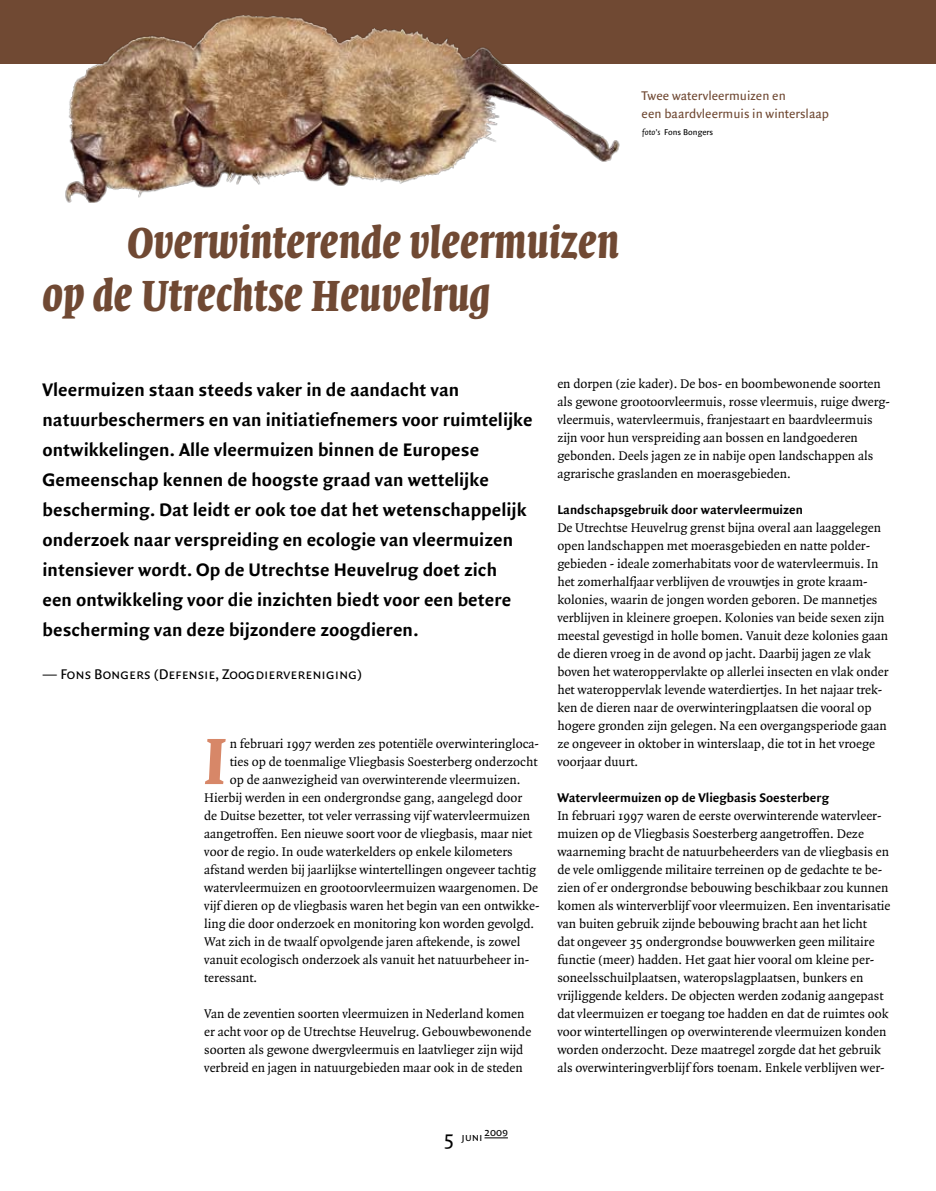
<style>
.page{position:relative;width:936px;height:1191px;background:#fff}
.page>*{position:absolute;margin:0;border:0;box-sizing:border-box;transform-origin:0 0}
.t1{font:italic 700 67.5px "Quadraat Dis";color:#d78768}
.t2{font:italic 700 45px/52.5px "Quadraat Dis";color:#704933}
.t3{font:700 19.5px/30px "Quadraat Sans";color:#000}
.t4{font:15px "Quadraat Sans Caps";color:#000}
.t5{font:13.5px/18px "Quadraat";color:#000}
.t6{font:700 13.5px "Quadraat Sans";color:#000}
.t7{font:13.5px/18px "Quadraat Sans";color:#704933}
.t8{font:12px "Quadraat Sans Caps";color:#000}
.t9{font:9px "Quadraat Sans";color:#000}
.s1{font-style:italic}
.s2{font-family:"Quadraat Sans";font-size:21px}
</style>
<div class="page">
<svg style="left:484px;top:1137px;width:24px;height:1px"></svg>
<div style="left:0;top:0;width:935px;height:64px;background:#704933"></div>
<img style="left:65px;top:15px;width:555px;height:188px">
<p class="t7" style="left:641px;top:87px;width:189px">Twee watervleermuizen en<br>een baardvleermuis in winterslaap</p>
<p class="t9" style="left:642px;top:127px;width:73px"><span class="s1">foto’s</span> Fons Bongers</p>
<h2 class="t2" style="left:43px;top:218px;width:578px;text-indent:85px">Overwinterende vleermuizen op de Utrechtse Heuvelrug</h2>
<p class="t3" style="left:43px;top:376px;width:491px">Vleermuizen staan steeds vaker in de aandacht van natuurbeschermers en van initiatiefnemers voor ruimtelijke ontwikkelingen. Alle vleermuizen binnen de Europese Gemeenschap kennen de hoogste graad van wettelijke bescherming. Dat leidt er ook toe dat het wetenschappelijk onderzoek naar verspreiding en ecologie van vleermuizen intensiever wordt. Op de Utrechtse Heuvelrug doet zich<br>een ontwikkeling voor die inzichten biedt voor een betere bescherming van deze bijzondere zoogdieren.</p>
<p class="t4" style="left:43px;top:665px;width:321px">— Fons Bongers (Defensie, Zoogdiervereniging)</p>
<h1 class="t1" style="left:204px;top:726px;width:24px">I</h1>
<p class="t5" style="left:230px;top:735px;width:311px">n februari 1997 werden zes potentiële overwinteringloca-</p>
<p class="t5" style="left:230px;top:753px;width:309px">ties op de toenmalige Vliegbasis Soesterberg onderzocht</p>
<p class="t5" style="left:230px;top:771px;width:292px">op de aanwezigheid van overwinterende vleermuizen.</p>
<p class="t5" style="left:204px;top:789px;width:319px">Hierbij werden in een ondergrondse gang, aangelegd door</p>
<p class="t5" style="left:204px;top:807px;width:327px">de Duitse bezetter, tot veler verrassing vijf watervleermuizen</p>
<p class="t5" style="left:204px;top:825px;width:329px">aangetroffen. Een nieuwe soort voor de vliegbasis, maar niet</p>
<p class="t5" style="left:204px;top:843px;width:310px">voor de regio. In oude waterkelders op enkele kilometers</p>
<p class="t5" style="left:204px;top:861px;width:333px">afstand werden bij jaarlijkse wintertellingen ongeveer tachtig</p>
<p class="t5" style="left:204px;top:879px;width:335px">watervleermuizen en grootoorvleermuizen waargenomen. De</p>
<p class="t5" style="left:204px;top:897px;width:337px">vijf dieren op de vliegbasis waren het begin van een ontwikke-</p>
<p class="t5" style="left:204px;top:915px;width:331px">ling die door onderzoek en monitoring kon worden gevolgd.</p>
<p class="t5" style="left:204px;top:933px;width:317px">Wat zich in de twaalf opvolgende jaren aftekende, is zowel</p>
<p class="t5" style="left:204px;top:951px;width:326px">vanuit ecologisch onderzoek als vanuit het natuurbeheer in-</p>
<p class="t5" style="left:204px;top:969px;width:55px">teressant.</p>
<p class="t5" style="left:204px;top:1005px;width:328px">Van de zeventien soorten vleermuizen in Nederland komen er acht voor op de Utrechtse Heuvelrug. Gebouwbewonende soorten als gewone dwergvleermuis en laatvlieger zijn wijd verbreid en jagen in natuurgebieden maar ook in de steden</p>
<p class="t5" style="left:557px;top:375px;width:334px">en dorpen (zie kader). De bos- en boombewonende soorten als gewone grootoorvleermuis, rosse vleermuis, ruige dwerg&shy;vleermuis, watervleermuis, franjestaart en baardvleermuis zijn voor hun verspreiding aan bossen en landgoederen gebonden. Deels jagen ze in nabije open landschappen als agrarische graslanden en moerasgebieden.</p>
<p class="t6" style="left:557px;top:502px;width:247px">Landschapsgebruik door watervleermuizen</p>
<p class="t5" style="left:557px;top:519px;width:333px">De Utrechtse Heuvelrug grenst bijna overal aan laaggelegen open landschappen met moerasgebieden en natte polder&shy;gebieden - ideale zomerhabitats voor de watervleermuis. In het zomerhalfjaar verblijven de vrouwtjes in grote kraam&shy;kolonies, waarin de jongen worden geboren. De mannetjes verblijven in kleinere groepen. Kolonies van beide sexen zijn meestal gevestigd in holle bomen. Vanuit deze kolonies gaan de dieren vroeg in de avond op jacht. Daarbij jagen ze vlak boven het wateroppervlakte op allerlei insecten en vlak onder het wateroppervlak levende waterdiertjes. In het najaar trek&shy;ken de dieren naar de overwinteringplaatsen die vooral op hogere gronden zijn gelegen. Na een overgangsperiode gaan ze ongeveer in oktober in winterslaap, die tot in het vroege voorjaar duurt.</p>
<p class="t6" style="left:557px;top:790px;width:273px">Watervleermuizen op de Vliegbasis Soesterberg</p>
<p class="t5" style="left:557px;top:807px;width:334px">In februari 1997 waren de eerste overwinterende watervleer&shy;muizen op de Vliegbasis Soesterberg aangetroffen. Deze waarneming bracht de natuurbeheerders van de vliegbasis en de vele omliggende militaire terreinen op de gedachte te be&shy;zien of er ondergrondse bebouwing beschikbaar zou kunnen komen als winterverblijf voor vleermuizen. Een inventarisatie van buiten gebruik zijnde bebouwing bracht aan het licht<br>dat ongeveer 35 ondergrondse bouwwerken geen militaire functie (meer) hadden. Het gaat hier vooral om kleine per&shy;soneelsschuilplaatsen, wateropslagplaatsen, bunkers en vrijliggende kelders. De objecten werden zodanig aangepast dat vleermuizen er toegang toe hadden en dat de ruimtes ook voor wintertellingen op overwinterende vleermuizen konden worden onderzocht. Deze maatregel zorgde dat het gebruik als overwinteringverblijf fors toenam. Enkele verblijven wer-</p>
<p class="t8" style="left:444px;top:1127px;width:66px"><span class="s2">5</span> juni 2009</p>
</div>
